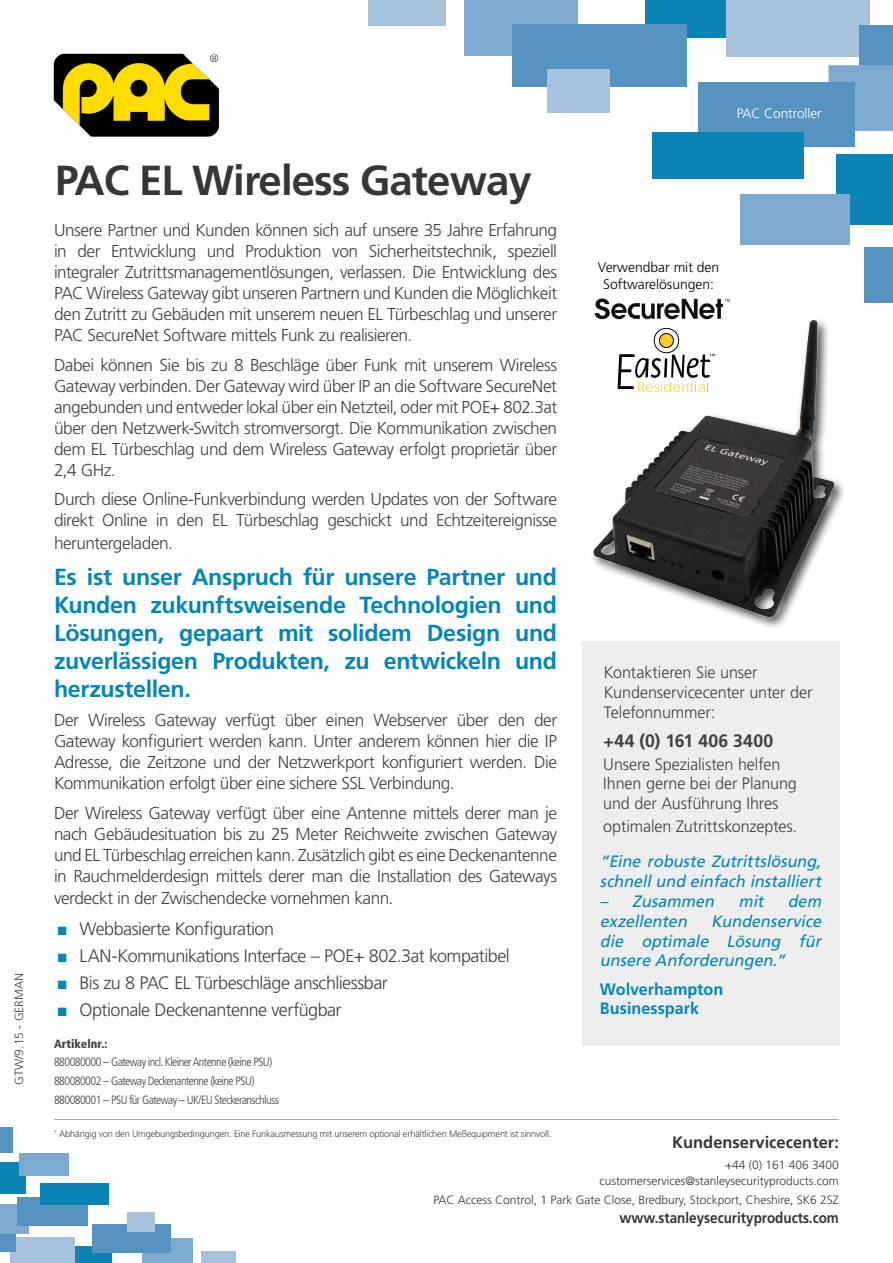
<style>
.page{position:relative;width:893px;height:1263px;background:#fff}
.page>*{position:absolute;margin:0;border:0;box-sizing:border-box;transform-origin:0 0}
.t1{font:700 42px "Frutiger LT Std";letter-spacing:-.025em;color:#343738}
.t2{font:700 23.25px/27.9px "Frutiger LT Std";letter-spacing:-.015em;color:#0087b8;text-align:justify}
.t3{font:300 18px "Frutiger LT Std";letter-spacing:-.03em;color:#414042}
.t4{font:700 18px "Frutiger LT Std";letter-spacing:.02em;color:#414042}
.t5{font:300 17.25px/21px "Frutiger LT Std";letter-spacing:-.03em;color:#414042;text-align:justify}
.t6{font:300 16.5px/19.8px "Frutiger LT Std";letter-spacing:-.005em;color:#414042}
.t7{font:italic 16.5px/19.8px "Frutiger LT Std";color:#0087b8}
.t8{font:700 16.5px/19.8px "Frutiger LT Std";color:#0087b8}
.t9{font:700 16.5px "Frutiger LT Std";color:#343738}
.t10{font:700 15px "Frutiger LT Std";color:#343738;scale:.9 1}
.t11{font:300 13.95px/16.6px "Frutiger LT Std";color:#000;text-align:center}
.t12{font:300 13.5px "Frutiger LT Std";color:#fff}
.t13{font:300 condensed 12px/18.6px "Frutiger LT Std";letter-spacing:-.045em;color:#414042}
.t14{font:300 12px/16.2px "Frutiger LT Std";color:#343738;text-align:right}
.t15{font:300 12px "Frutiger LT Std";color:#414042}
.t16{font:900 condensed 12px "Frutiger LT Std";color:#414042}
.t17{font:300 9.3px "Frutiger LT Std";letter-spacing:-.02em;color:#414042}
.s1{font-family:"Arial Narrow";font-weight:400;color:#0087b8}
</style>
<div class="page">
<div style="left:368px;top:0;width:78px;height:25px;background:#a6c1db"></div>
<div style="left:645px;top:0;width:110px;height:38px;background:#0c83b5"></div>
<div style="left:464px;top:0;width:113px;height:55px;background:#7ea9ce"></div>
<div style="left:726px;top:0;width:144px;height:57px;background:#a6c1db"></div>
<div style="left:859px;top:26px;width:34px;height:60px;background:#5594c1"></div>
<div style="left:513px;top:24px;width:174px;height:63px;background:#5594c1"></div>
<div style="left:836px;top:154px;width:57px;height:70px;background:#0c83b5"></div>
<div style="left:548px;top:70px;width:62px;height:43px;background:#a6c1db"></div>
<div style="left:740px;top:194px;width:110px;height:50px;background:#7ea9ce"></div>
<div style="left:829px;top:65px;width:64px;height:66px;background:#7ea9ce"></div>
<div style="left:698px;top:82px;width:157px;height:64px;background:#5594c1"></div>
<div style="left:653px;top:132px;width:151px;height:46px;background:#0c83b5"></div>
<div style="left:864px;top:247px;width:29px;height:55px;background:#5594c1"></div>
<img style="left:53px;top:53px;width:166px;height:84px">
<div style="left:582px;top:641px;width:257px;height:405px;background:#eee"></div>
<hr style="left:54px;top:1119px;width:785px;height:1px;background:#414042">
<div style="left:589px;top:316px;width:257px;height:314px;background:#000;opacity:.75"></div>
<img style="left:589px;top:316px;width:257px;height:305px">
<div style="left:201px;top:1252px;width:35px;height:11px;background:#a6c1db"></div>
<div style="left:62px;top:1246px;width:49px;height:17px;background:#0c83b5"></div>
<div style="left:142px;top:1238px;width:51px;height:25px;background:#7ea9ce"></div>
<div style="left:11px;top:1238px;width:64px;height:25px;background:#a6c1db"></div>
<div style="left:0;top:1225px;width:15px;height:27px;background:#5594c1"></div>
<div style="left:93px;top:1224px;width:78px;height:28px;background:#5594c1"></div>
<div style="left:0;top:1162px;width:26px;height:32px;background:#0c83b5"></div>
<div style="left:127px;top:1212px;width:28px;height:20px;background:#a6c1db"></div>
<div style="left:19px;top:1153px;width:50px;height:23px;background:#7ea9ce"></div>
<div style="left:0;top:1204px;width:29px;height:30px;background:#7ea9ce"></div>
<div style="left:17px;top:1197px;width:71px;height:29px;background:#5594c1"></div>
<div style="left:40px;top:1183px;width:68px;height:21px;background:#0c83b5"></div>
<div style="left:0;top:1127px;width:13px;height:25px;background:#5594c1"></div>
<svg style="left:654px;top:328px;width:25px;height:25px"></svg>
<div style="left:654px;top:328px;width:25px;height:25px;border:1px solid #000;border-radius:50%"></div>
<div style="left:659px;top:333px;width:14px;height:15px;background:#fdcb26;border-radius:50%"></div>
<div style="left:659px;top:333px;width:15px;height:15px;border:1px solid #000;border-radius:50%"></div>
<svg style="left:618px;top:354px;width:97px;height:38px"></svg>
<img style="left:594px;top:298px;width:138px;height:25px">
<p class="t15" style="left:12px;top:1085px;width:113px;rotate:-90deg">GTW/9.15 - GERMAN</p>
<h1 class="t1" style="left:55px;top:155px;width:478px">PAC EL Wireless Gateway</h1>
<p class="t12" style="left:737px;top:106px;width:87px">PAC Controller</p>
<p class="t5" style="left:54px;top:220px;width:505px">Unsere Partner und Kunden können sich auf unsere 35 Jahre Erfahrung in der Entwicklung und Produktion von Sicherheitstechnik, speziell integraler Zutrittsmanagementlösungen, verlassen. Die Entwicklung des PAC Wireless Gateway gibt unseren Partnern und Kunden die Möglichkeit den Zutritt zu Gebäuden mit unserem neuen EL Türbeschlag und unserer PAC SecureNet Software mittels Funk zu realisieren.</p>
<p class="t5" style="left:54px;top:354px;width:505px">Dabei können Sie bis zu 8 Beschläge über Funk mit unserem Wireless Gateway verbinden. Der Gateway wird über IP an die Software SecureNet angebunden und entweder lokal über ein Netzteil, oder mit POE+ 802.3at über den Netzwerk-Switch stromversorgt. Die Kommunikation zwischen dem EL Türbeschlag und dem Wireless Gateway erfolgt proprietär über 2,4 GHz.</p>
<p class="t5" style="left:54px;top:489px;width:505px;line-height:21.8px">Durch diese Online-Funkverbindung werden Updates von der Software direkt Online in den EL Türbeschlag geschickt und Echtzeitereignisse heruntergeladen.</p>
<h2 class="t2" style="left:54px;top:563px;width:505px">Es ist unser Anspruch für unsere Partner und Kunden zukunftsweisende Technologien und Lösungen, gepaart mit solidem Design und zuverlässigen Produkten, zu entwickeln und herzustellen.</h2>
<p class="t5" style="left:54px;top:710px;width:505px">Der Wireless Gateway verfügt über einen Webserver über den der Gateway konfiguriert werden kann. Unter anderem können hier die IP Adresse, die Zeitzone und der Netzwerkport konfiguriert werden. Die Kommunikation erfolgt über eine sichere SSL Verbindung.</p>
<p class="t5" style="left:54px;top:802px;width:505px">Der Wireless Gateway verfügt über eine Antenne mittels derer man je nach Gebäudesituation bis zu 25 Meter Reichweite zwischen Gateway und EL Türbeschlag erreichen kann. Zusätzlich gibt es eine Deckenantenne in Rauchmelderdesign mittels derer man die Installation des Gateways verdeckt in der Zwischendecke vornehmen kann.</p>
<p class="t3" style="left:58px;top:919px;width:217px"><span class="s1">■</span> Webbasierte Konfiguration</p>
<p class="t3" style="left:58px;top:946px;width:453px"><span class="s1">■</span> LAN-Kommunikations Interface – POE+ 802.3at kompatibel</p>
<p class="t3" style="left:58px;top:972px;width:331px"><span class="s1">■</span> Bis zu 8 PAC EL Türbeschläge anschliessbar</p>
<p class="t3" style="left:58px;top:999px;width:285px"><span class="s1">■</span> Optionale Deckenantenne verfügbar</p>
<p class="t16" style="left:54px;top:1036px;width:55px">Artikelnr.:</p>
<p class="t13" style="left:54px;top:1053px;width:226px">880080000 – Gateway incl. Kleiner Antenne (keine PSU)<br>880080002 – Gateway Deckenantenne (keine PSU)<br>880080001 – PSU für Gateway – UK/EU Steckeranschluss</p>
<p class="t17" style="left:54px;top:1129px;width:499px"><sup>*</sup> Abhängig von den Umgebungsbedingungen. Eine Funkausmessung mit unserem optional erhältlichen Meßequipment ist sinnvoll.</p>
<p class="t11" style="left:598px;top:259px;width:123px">Verwendbar mit den<br>Softwarelösungen:</p>
<p class="t6" style="left:604px;top:662px;width:210px">Kontaktieren Sie unser<br>Kundenservicecenter unter der<br>Telefonnummer:</p>
<p class="t4" style="left:604px;top:730px;width:171px">+44 (0) 161 406 3400</p>
<p class="t6" style="left:603px;top:754px;width:195px">Unsere Spezialisten helfen<br>Ihnen gerne bei der Planung und der Ausführung Ihres</p>
<p class="t6" style="left:603px;top:816px;width:196px">optimalen Zutrittskonzeptes.</p>
<p class="t7" style="left:600px;top:852px;width:226px">“Eine robuste Zutrittslösung, schnellund einfach installiert</p>
<p class="t7" style="left:600px;top:891px;width:226px;text-align:justify">– Zusammen mit dem exzellenten Kundenservice die optimale Lösung für unsere Anforderungen.”</p>
<p class="t8" style="left:600px;top:979px;width:125px">Wolverhampton<br>Businesspark</p>
<p class="t9" style="left:672px;top:1133px;width:168px">Kundenservicecenter:</p>
<p class="t14" style="left:600px;top:1157px;width:241px">+44 (0) 161 406 3400 customerservices@stanleysecurityproducts.com</p>
<p class="t14" style="left:433px;top:1191px;width:407px">PAC Access Control, 1 Park Gate Close, Bredbury, Stockport, Cheshire, SK6 2SZ</p>
<p class="t10" style="left:619px;top:1209px;width:245px">www.stanleysecurityproducts.com</p>
</div>
